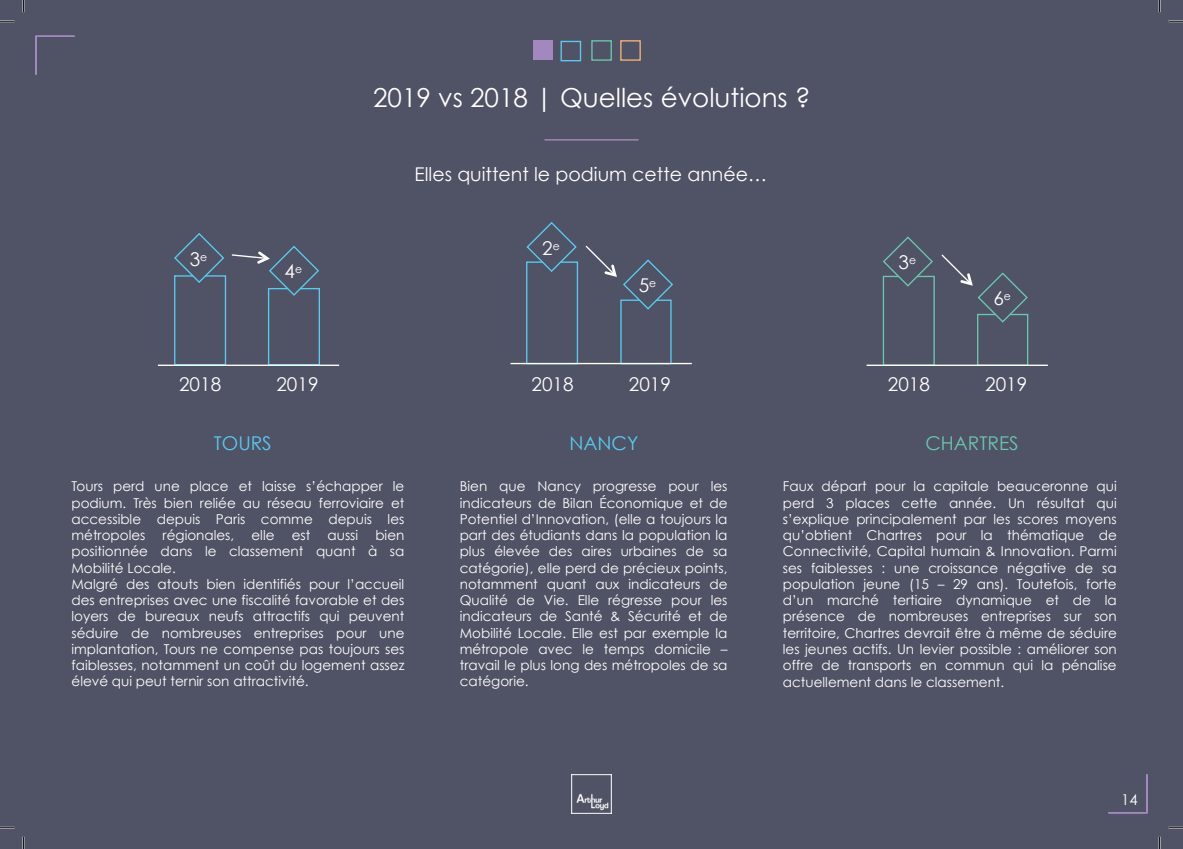
<style>
.page{position:relative;width:1183px;height:849px;background:#fff}
.page>*{position:absolute;margin:0;border:0;box-sizing:border-box;transform-origin:0 0}
.t1{font:26.1px "Century Gothic";color:#fff}
.t2{font:18.9px "Century Gothic";color:#fff}
.t3{font:18.9px "Century Gothic";color:#58cbef}
.t4{font:18.9px "Century Gothic";color:#6bc6af}
.t5{font:14.85px "Century Gothic";color:#fff}
.t6{font:13.5px/16.2px "Century Gothic";color:#fff;text-align:justify}
</style>
<div class="page">
<div style="left:0;top:0;width:1182px;height:848px;background:#505265"></div>
<svg style="left:0;top:20px;width:14px;height:2px"></svg>
<svg style="left:0;top:826px;width:14px;height:2px"></svg>
<svg style="left:22px;top:0;width:2px;height:12px"></svg>
<svg style="left:1158px;top:0;width:2px;height:12px"></svg>
<div style="left:35px;top:36px;width:40px;height:39px;border:1px solid #a288bf"></div>
<div style="left:1107px;top:773px;width:40px;height:40px;border:1px solid #a288bf"></div>
<hr style="left:544px;top:139px;width:94px;height:1px;background:#a288bf">
<img style="left:571px;top:774px;width:40px;height:39px">
<div style="left:174px;top:275px;width:52px;height:90px;border:1px solid #58cbef"></div>
<div style="left:268px;top:288px;width:52px;height:77px;border:1px solid #58cbef"></div>
<hr style="left:158px;top:364px;width:181px;height:2px;background:#fff">
<svg style="left:174px;top:233px;width:146px;height:64px"></svg>
<div style="left:620px;top:299px;width:51px;height:65px;border:1px solid #58cbef"></div>
<div style="left:526px;top:261px;width:52px;height:103px;border:1px solid #58cbef"></div>
<hr style="left:510px;top:363px;width:181px;height:1px;background:#fff">
<svg style="left:526px;top:222px;width:51px;height:51px"></svg>
<svg style="left:585px;top:245px;width:88px;height:65px"></svg>
<div style="left:976px;top:314px;width:52px;height:52px;border:1px solid #6bc6af"></div>
<div style="left:882px;top:276px;width:52px;height:90px;border:1px solid #6bc6af"></div>
<hr style="left:866px;top:364px;width:181px;height:2px;background:#fff">
<svg style="left:882px;top:236px;width:51px;height:51px"></svg>
<svg style="left:941px;top:254px;width:87px;height:69px"></svg>
<div style="left:532px;top:41px;width:20px;height:19px;background:#a288bf"></div>
<div style="left:560px;top:41px;width:21px;height:20px;border:1px solid #58cbef"></div>
<div style="left:591px;top:40px;width:20px;height:21px;border:1px solid #6bc6af"></div>
<div style="left:620px;top:40px;width:20px;height:21px;border:1px solid #f6b075"></div>
<svg style="left:1168px;top:20px;width:14px;height:2px"></svg>
<svg style="left:1168px;top:826px;width:14px;height:2px"></svg>
<svg style="left:22px;top:836px;width:2px;height:12px"></svg>
<svg style="left:1158px;top:836px;width:3px;height:12px"></svg>
<p class="t1" style="left:373px;top:81px;width:439px">2019 vs 2018 | Quelles évolutions ?</p>
<p class="t2" style="left:190px;top:247px;width:19px">3<sup>e</sup></p>
<p class="t2" style="left:284px;top:260px;width:19px">4<sup>e</sup></p>
<p class="t2" style="left:414px;top:163px;width:354px">Elles quittent le podium cette année…</p>
<p class="t2" style="left:542px;top:236px;width:19px">2<sup>e</sup></p>
<p class="t2" style="left:638px;top:274px;width:19px">5<sup>e</sup></p>
<p class="t2" style="left:898px;top:251px;width:19px">3<sup>e</sup></p>
<p class="t2" style="left:993px;top:287px;width:19px">6<sup>e</sup></p>
<p class="t2" style="left:179px;top:372px;width:44px">2018</p>
<p class="t2" style="left:276px;top:372px;width:44px">2019</p>
<p class="t3" style="left:214px;top:431px;width:59px">TOURS</p>
<p class="t6" style="left:71px;top:478px;width:334px">Tours perd une place et laisse s’échapper le podium. Très bien reliée au réseau ferroviaire et accessible depuis Paris comme depuis les métropoles</p>
<p class="t6" style="left:163px;top:526px;width:73px">régionales,</p>
<p class="t6" style="left:251px;top:526px;width:25px">elle</p>
<p class="t6" style="left:291px;top:526px;width:20px">est</p>
<p class="t6" style="left:327px;top:526px;width:32px">aussi</p>
<p class="t6" style="left:71px;top:526px;width:334px;text-align:left;text-indent:304px">bien positionnée dans le classement quant à sa Mobilité Locale.<br>Malgré des atouts bien identifiés pour l’accueil des entreprises avec une fiscalité favorable et des loyers de bureaux neufs attractifs qui peuvent séduire de nombreuses entreprises pour une implantation, Tours ne compense pas toujours ses faiblesses, notamment un coût du logement assez élevé qui peut ternir son attractivité.</p>
<p class="t2" style="left:531px;top:373px;width:44px">2018</p>
<p class="t2" style="left:628px;top:373px;width:44px">2019</p>
<p class="t2" style="left:887px;top:372px;width:44px">2018</p>
<p class="t2" style="left:984px;top:372px;width:44px">2019</p>
<p class="t3" style="left:569px;top:431px;width:70px">NANCY</p>
<p class="t4" style="left:925px;top:431px;width:95px">CHARTRES</p>
<p class="t6" style="left:459px;top:478px;width:269px">Bien que Nancy progresse pour les indicateurs de Bilan Économique et de Potentiel d’Innovation, (elle a toujours la part des étudiants dans la population la plus élevée des aires urbaines de sa catégorie), elle perd de précieux points, notamment quant aux indicateurs de Qualité de Vie. Elle régresse pour les indicateurs de Santé &amp; Sécurité et de Mobilité Locale. Elle est par exemple la métropole avec le temps domicile – travail le plus long des métropoles de sa catégorie.</p>
<p class="t6" style="left:782px;top:478px;width:335px">Faux départ pour la capitale beauceronne qui perd 3 places cette année. Un résultat qui s’explique principalement par les scores moyens qu’obtient Chartres pour la thématique de Connectivité, Capital humain &amp; Innovation. Parmi ses faiblesses : une croissance négative de sa population jeune (15 – 29 ans). Toutefois, forte d’un marché tertiaire dynamique et de la présence de nombreuses entreprises sur son territoire, Chartres devrait être à même de séduire les jeunes actifs. Un levier possible : améliorer son offre de transports en commun qui la pénalise actuellement dans le classement.</p>
<p class="t5" style="left:1120px;top:790px;width:18px">14</p>
</div>
